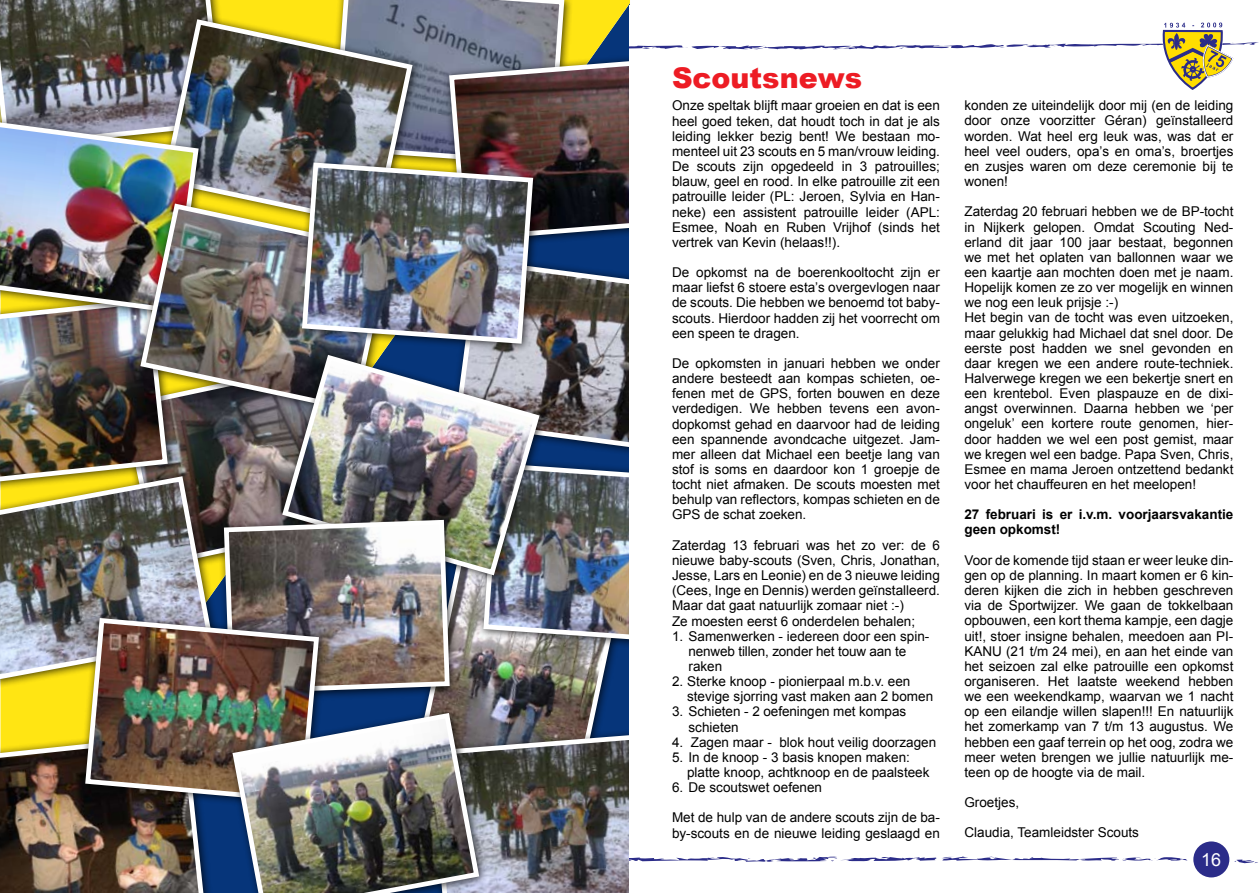
<style>
.page{position:relative;width:1259px;height:893px;background:#fff}
.page>*{position:absolute;margin:0;border:0;box-sizing:border-box;transform-origin:0 0}
.t1{font:900 28.5px "Arial";color:#ed1c24}
.t2{font:18px "Arial";color:#fff}
.t3{font:13.5px/15.1px "Arial";color:#000}
.t4{font:700 13.5px/15.1px "Arial";color:#000}
</style>
<div class="page">
<img style="left:411px;top:583px;width:214px;height:129px">
<svg style="left:221px;top:420px;width:54px;height:93px;background:#7b6e6e"></svg>
<div style="left:476px;top:456px;width:247px;height:197px;background:#000;opacity:.75"></div>
<img style="left:481px;top:461px;width:148px;height:186px">
<svg style="left:542px;top:346px;width:87px;height:109px;background:#60626d"></svg>
<img style="left:226px;top:16px;width:73px;height:181px">
<img style="left:0;top:0;width:226px;height:489px">
<div style="left:134px;top:197px;width:264px;height:223px;background:#000;opacity:.75"></div>
<img style="left:137px;top:201px;width:158px;height:214px">
<div style="left:295px;top:156px;width:247px;height:196px;background:#000;opacity:.75"></div>
<div style="left:0;top:469px;width:221px;height:219px;background:#000;opacity:.75"></div>
<img style="left:0;top:473px;width:215px;height:210px">
<div style="left:0;top:727px;width:213px;height:166px;background:#000;opacity:.75"></div>
<img style="left:0;top:731px;width:207px;height:162px">
<div style="left:275px;top:348px;width:272px;height:235px;background:#000;opacity:.75"></div>
<img style="left:279px;top:352px;width:263px;height:226px">
<div style="left:217px;top:513px;width:241px;height:190px;background:#000;opacity:.75"></div>
<img style="left:221px;top:517px;width:231px;height:179px">
<div style="left:78px;top:611px;width:249px;height:201px;background:#000;opacity:.75"></div>
<img style="left:83px;top:615px;width:238px;height:190px">
<div style="left:629px;top:5px;width:117px;height:888px;background:#fff"></div>
<svg style="left:488px;top:712px;width:770px;height:181px"></svg>
<img style="left:299px;top:0;width:960px;height:346px">
<div style="left:1191px;top:840px;width:39px;height:39px;background:#2b2c89;border-radius:50%"></div>
<div style="left:1190px;top:838px;width:42px;height:42px;border:3px solid #fff;border-radius:50%"></div>
<div style="left:226px;top:706px;width:262px;height:187px;background:#000;opacity:.75"></div>
<img style="left:230px;top:710px;width:252px;height:183px">
<h1 class="t1" style="left:672px;top:57px;width:192px">Scoutsnews</h1>
<p class="t3" style="left:672px;top:98px;width:269px;text-align:justify">Onze speltak blijft maar groeien en dat is een heel goed teken, dat houdt toch in dat je als leiding lekker bezig bent! We bestaan mo&shy;menteel uit 23 scouts en 5 man/vrouw leiding.<br>De scouts zijn opgedeeld in 3 patrouilles; blauw, geel en rood. In elke patrouille zit een patrouille leider (PL: Jeroen, Sylvia en Han&shy;neke) een assistent patrouille leider (APL:<br>Esmee, Noah en Ruben Vrijhof (sinds het vertrek van Kevin (helaas!!).</p>
<p class="t3" style="left:672px;top:265px;width:269px;text-align:justify">De opkomst na de boerenkooltocht zijn er maar liefst 6 stoere esta’s overgevlogen naar de scouts. Die hebben we benoemd tot baby&shy;scouts. Hierdoor hadden zij het voorrecht om een speen te dragen.</p>
<p class="t3" style="left:672px;top:356px;width:269px;text-align:justify">De opkomsten in januari hebben we onder andere besteedt aan kompas schieten, oe&shy;fenen met de GPS, forten bouwen en deze verdedigen. We hebben tevens een avon&shy;dopkomst gehad en daarvoor had de leiding een spannende avondcache uitgezet. Jam&shy;mer alleen dat Michael een beetje lang van stof is soms en daardoor kon 1 groepje de tocht niet afmaken. De scouts moesten met behulp van reflectors, kompas schieten en de GPS de schat zoeken.</p>
<p class="t3" style="left:672px;top:538px;width:269px">Zaterdag 13 februari was het zo ver: de 6 nieuwe baby-scouts (Sven, Chris, Jonathan, Jesse, Lars en Leonie) en de 3 nieuwe leiding (Cees, Inge en Dennis) werden geïnstalleerd.<br>Maar dat gaat natuurlijk zomaar niet :-)<br>Ze moesten eerst 6 onderdelen behalen;</p>
<p class="t3" style="left:688px;top:628px;width:242px;text-indent:-16px">1. Samenwerken - iedereen door een spin&shy;nenweb tillen, zonder het touw aan te raken</p>
<p class="t3" style="left:687px;top:674px;width:248px;text-indent:-15px">2. Sterke knoop - pionierpaal m.b.v. een stevige sjorring vast maken aan 2 bomen</p>
<p class="t3" style="left:688px;top:704px;width:219px;text-indent:-16px">3. Schieten - 2 oefeningen met kompas schieten</p>
<p class="t3" style="left:672px;top:734px;width:266px">4. Zagen maar - blok hout veilig doorzagen</p>
<p class="t3" style="left:687px;top:750px;width:244px;text-indent:-15px">5. In de knoop - 3 basis knopen maken: platte knoop, achtknoop en de paalsteek</p>
<p class="t3" style="left:672px;top:780px;width:152px">6. De scoutswet oefenen</p>
<p class="t3" style="left:672px;top:810px;width:269px">Met de hulp van de andere scouts zijn de ba&shy;by-scouts en de nieuwe leiding geslaagd en</p>
<p class="t3" style="left:964px;top:98px;width:270px;text-align:justify">konden ze uiteindelijk door mij (en de leiding door onze voorzitter Géran) geïnstalleerd worden. Wat heel erg leuk was, was dat er heel veel ouders, opa’s en oma’s, broertjes en zusjes waren om deze ceremonie bij te wonen!</p>
<p class="t3" style="left:964px;top:204px;width:270px">Zaterdag 20 februari hebben we de BP-tocht in Nijkerk gelopen. Omdat Scouting Ned&shy;erland dit jaar 100 jaar bestaat, begonnen we met het oplaten van ballonnen waar we een kaartje aan mochten doen met je naam.<br>Hopelijk komen ze zo ver mogelijk en winnen we nog een leuk prijsje :-)<br>Het begin van de tocht was even uitzoeken, maar gelukkig had Michael dat snel door. De eerste post hadden we snel gevonden en daar kregen we een andere route-techniek.<br>Halverwege kregen we een bekertje snert en een krentebol. Even plaspauze en de dixi&shy;angst overwinnen. Daarna hebben we ‘per ongeluk’ een kortere route genomen, hier&shy;door hadden we wel een post gemist, maar we kregen wel een badge. Papa Sven, Chris, Esmee en mama Jeroen ontzettend bedankt voor het chauffeuren en het meelopen!</p>
<p class="t4" style="left:964px;top:507px;width:270px">27 februari is er i.v.m. voorjaarsvakantie geen opkomst!</p>
<p class="t3" style="left:964px;top:553px;width:270px;text-align:justify">Voor de komende tijd staan er weer leuke din&shy;gen op de planning. In maart komen er 6 kin&shy;deren kijken die zich in hebben geschreven via de Sportwijzer. We gaan de tokkelbaan opbouwen, een kort thema kampje, een dagje uit!, stoer insigne behalen, meedoen aan PI-KANU (21 t/m 24 mei), en aan het einde van het seizoen zal elke patrouille een opkomst organiseren. Het laatste weekend hebben we een weekendkamp, waarvan we 1 nacht op een eilandje willen slapen!!! En natuurlijk het zomerkamp van 7 t/m 13 augustus. We hebben een gaaf terrein op het oog, zodra we meer weten brengen we jullie natuurlijk me&shy;teen op de hoogte via de mail.</p>
<p class="t3" style="left:964px;top:795px;width:56px">Groetjes,</p>
<p class="t3" style="left:964px;top:825px;width:176px">Claudia, Teamleidster Scouts</p>
<h2 class="t2" style="left:1201px;top:847px;width:22px">16</h2>
</div>
